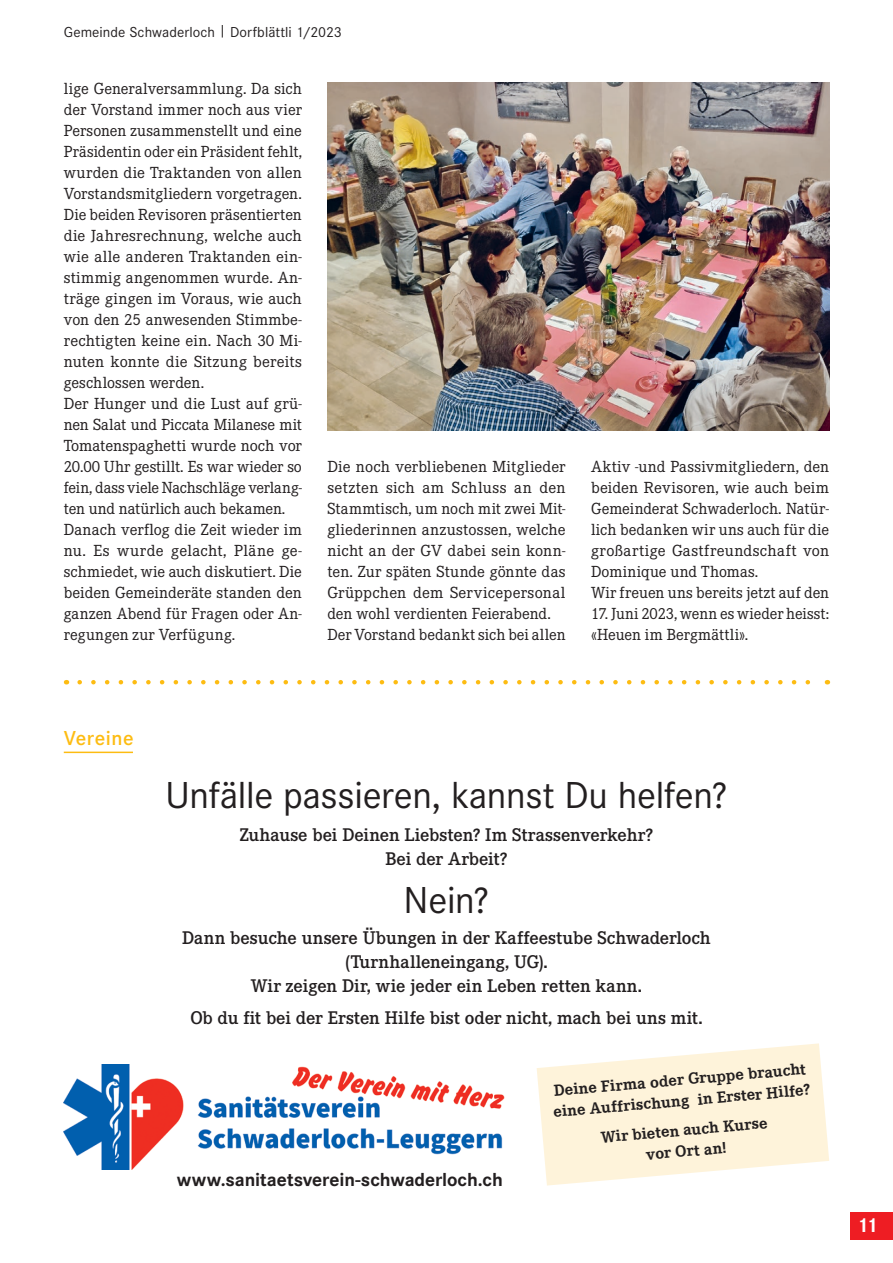
<style>
.page{position:relative;width:893px;height:1263px;background:#fff}
.page>*{position:absolute;margin:0;border:0;box-sizing:border-box;transform-origin:0 0}
.t1{font:39px "Corporate S";letter-spacing:-.01em;color:#231f20}
.t2{font:600 21px "Corporate S";letter-spacing:.025em;color:#fdbc12}
.t3{font:700 21px "Corporate S";color:#fff}
.t4{font:700 19.5px "Corporate S";letter-spacing:-.005em;color:#231f20}
.t5{font:500 18px/24px "Corporate EBQ";color:#231f20;text-align:center}
.t6{font:15.75px/21px "Corporate EBQ";letter-spacing:.005em;color:#231f20}
.t7{font:700 15.75px/21px "Corporate EBQ";color:#231f20}
.t8{font:15px "Corporate S";letter-spacing:.005em;color:#231f20}
</style>
<div class="page">
<div style="left:850px;top:1212px;width:43px;height:27px;background:#ee1d23"></div>
<img style="left:327px;top:82px;width:502px;height:348px">
<svg style="left:80px;top:680px;width:731px;height:4px"></svg>
<hr style="left:64px;top:752px;width:69px;height:1px;background:#fdbc12">
<img style="left:64px;top:1064px;width:441px;height:105px">
<svg style="left:537px;top:1043px;width:292px;height:142px"></svg>
<p class="t8" style="left:64px;top:23px;width:279px">Gemeinde Schwaderloch | Dorfblättli 1/2023</p>
<p class="t6" style="left:64px;top:78px;width:240px">lige Generalversammlung. Da sich der Vorstand immer noch aus vier<br>Personen zusammenstellt und eine<br>Präsidentin oder ein Präsident fehlt, wurden die Traktanden von allen<br>Vorstandsmitgliedern vorgetragen.<br>Die beiden Revisoren präsentierten die Jahresrechnung, welche auch wie alle anderen Traktanden ein&shy;stimmig angenommen wurde. An&shy;träge gingen im Voraus, wie auch von den 25 anwesenden Stimmbe&shy;rechtigten keine ein. Nach 30 Mi&shy;nuten konnte die Sitzung bereits geschlossen werden.<br>Der Hunger und die Lust auf grü&shy;nen Salat und Piccata Milanese mit<br>Tomatenspaghetti wurde noch vor<br>20.00 Uhr gestillt. Es war wieder so fein, dass viele Nachschläge verlang&shy;ten und natürlich auch bekamen.<br>Danach verflog die Zeit wieder im nu. Es wurde gelacht, Pläne ge&shy;schmiedet, wie auch diskutiert. Die beiden Gemeinderäte standen den ganzen Abend für Fragen oder An&shy;regungen zur Verfügung.</p>
<p class="t6" style="left:327px;top:456px;width:240px">Die noch verbliebenen Mitglieder setzten sich am Schluss an den<br>Stammtisch, um noch mit zwei Mit&shy;gliederinnen anzustossen, welche nicht an der GV dabei sein konn&shy;ten. Zur späten Stunde gönnte das<br>Grüppchen dem Servicepersonal den wohl verdienten Feierabend.<br>Der Vorstand bedankt sich bei allen</p>
<p class="t6" style="left:591px;top:456px;width:240px">Aktiv -und Passivmitgliedern, den beiden Revisoren, wie auch beim<br>Gemeinderat Schwaderloch. Natür&shy;lich bedanken wir uns auch für die großartige Gastfreundschaft von<br>Dominique und Thomas.<br>Wir freuen uns bereits jetzt auf den</p>
<p class="t6" style="left:591px;top:603px;width:240px">17. Juni 2023, wenn es wieder heisst: «Heuen im Bergmättli».</p>
<h2 class="t2" style="left:64px;top:726px;width:71px">Vereine</h2>
<h1 class="t1" style="left:165px;top:773px;width:564px">Unfälle passieren, kannst Du helfen?</h1>
<p class="t5" style="left:240px;top:823px;width:415px">Zuhause bei Deinen Liebsten? Im Strassenverkehr?<br>Bei der Arbeit?</p>
<h1 class="t1" style="left:404px;top:878px;width:87px">Nein?</h1>
<p class="t5" style="left:182px;top:925px;width:530px">Dann besuche unsere Übungen in der Kaffeestube Schwaderloch (Turnhalleneingang, UG).<br>Wir zeigen Dir, wie jeder ein Leben retten kann.</p>
<p class="t5" style="left:190px;top:1006px;width:514px">Ob du fit bei der Ersten Hilfe bist oder nicht, mach bei uns mit.</p>
<p class="t4" style="left:177px;top:1168px;width:327px">www.sanitaetsverein-schwaderloch.ch</p>
<p class="t7" style="left:551px;top:1080px;width:259px;rotate:-5deg">Deine Firma oder Gruppe braucht eine Auffrischung in Erster Hilfe?</p>
<p class="t7" style="left:600px;top:1127px;width:169px;text-align:center;rotate:-5deg">Wir bieten auch Kurse vor Ort an!</p>
<h2 class="t3" style="left:857px;top:1213px;width:23px">11</h2>
</div>
